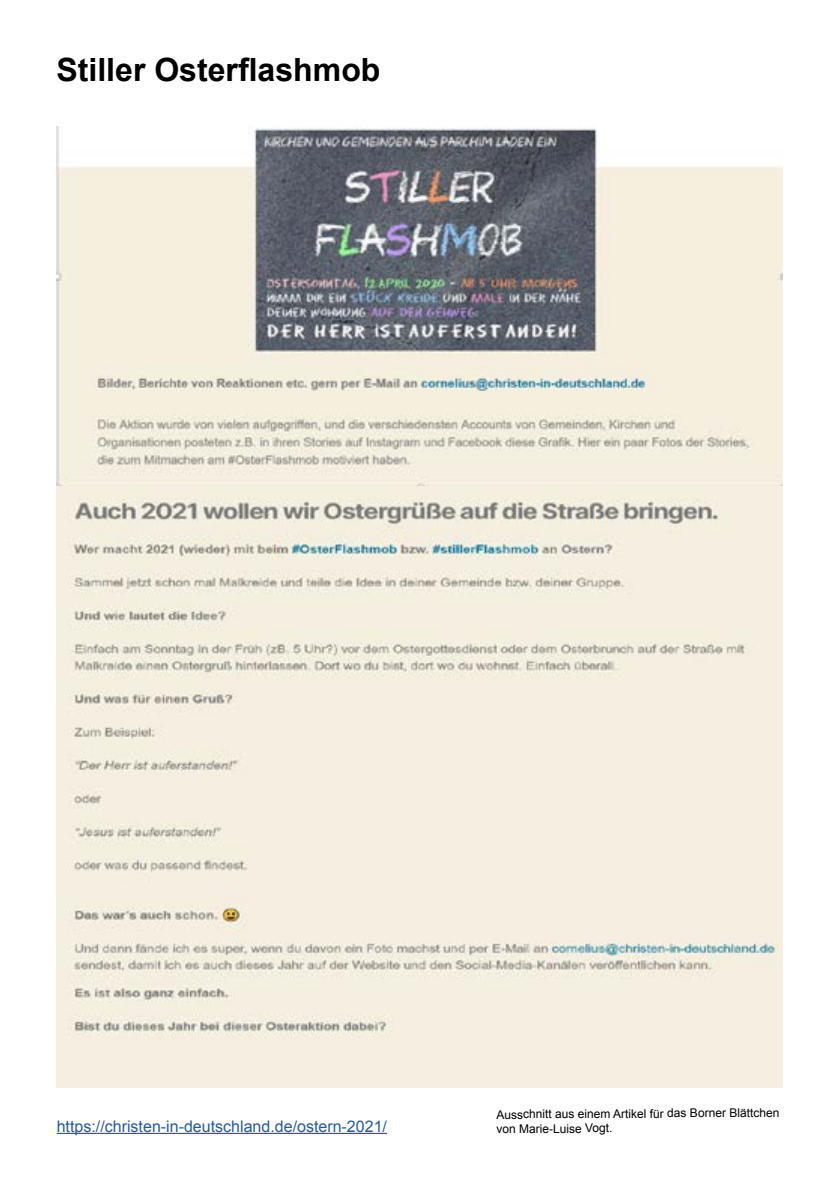
<style>
.page{position:relative;width:840px;height:1191px;background:#fff}
.page>*{position:absolute;margin:0;border:0;box-sizing:border-box;transform-origin:0 0}
.t1{font:700 32px "Arial";color:#000}
.t2{font:16px "Arial";color:#275b9b}
.t3{font:12px "Arial";letter-spacing:-.01em;color:#000}
</style>
<div class="page">
<img style="left:56px;top:126px;width:726px;height:961px">
<hr style="left:57px;top:1132px;width:330px;height:2px;background:#275b9b">
<h1 class="t1" style="left:56px;top:48px;width:325px">Stiller Osterflashmob</h1>
<p class="t3" style="left:496px;top:1105px;width:284px">Ausschnitt aus einem Artikel für das Borner Blättchen</p>
<h2 class="t2" style="left:57px;top:1115px;width:331px">https://christen-in-deutschland.de/ostern-2021/</h2>
<p class="t3" style="left:496px;top:1120px;width:118px">von Marie-Luise Vogt.</p>
</div>
